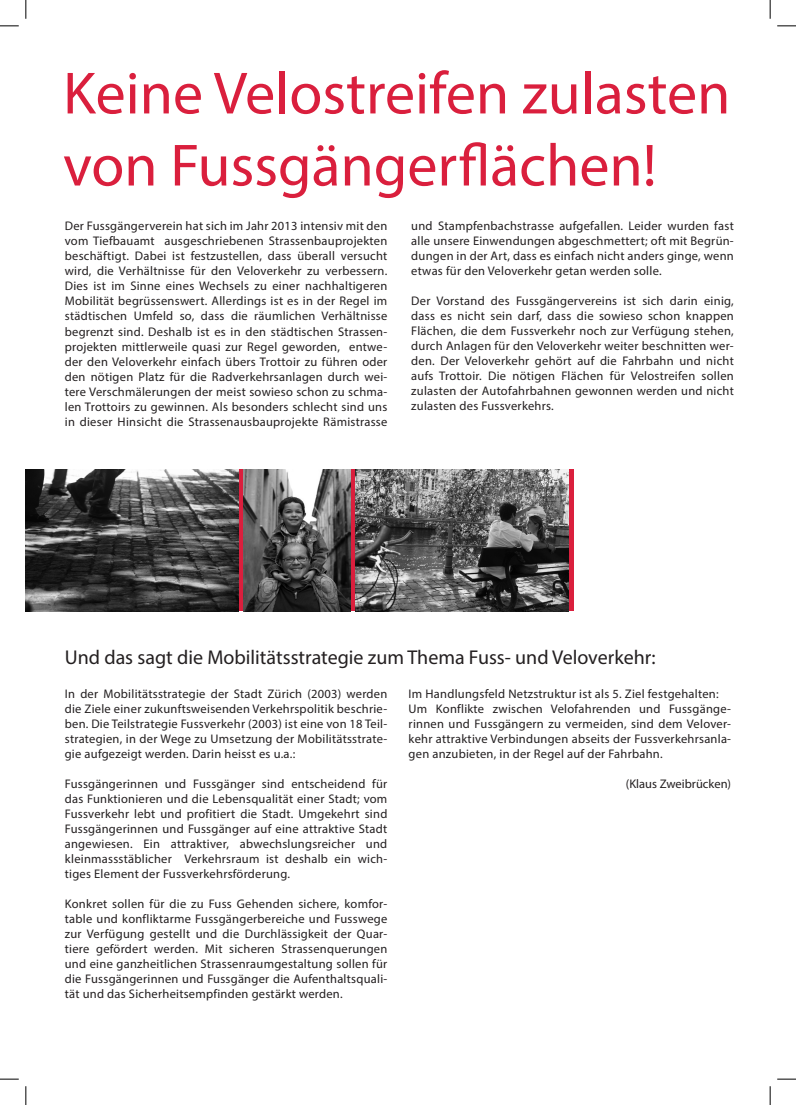
<style>
.page{position:relative;width:796px;height:1105px;background:#fff}
.page>*{position:absolute;margin:0;border:0;box-sizing:border-box;transform-origin:0 0}
.t1{font:60px/72px "Myriad Pro";color:#da1f3d}
.t2{font:20px "Myriad Pro";color:#231f20}
.Aufzählung{font:12.5px/15px "Myriad Pro";letter-spacing:.02em;color:#231f20;text-align:justify}
.Lauftext{font:12.5px/15px "Myriad Pro";letter-spacing:.02em;color:#231f20;text-align:justify}
.Lauftext-2{font:12.5px "Myriad Pro";color:#231f20}
</style>
<div class="page">
<svg style="left:238px;top:469px;width:335px;height:141px;background:#b92d43"></svg>
<img style="left:26px;top:469px;width:212px;height:141px">
<img style="left:244px;top:469px;width:106px;height:141px">
<img style="left:355px;top:469px;width:213px;height:141px">
<svg style="left:0;top:25px;width:19px;height:2px"></svg>
<svg style="left:777px;top:25px;width:19px;height:2px"></svg>
<svg style="left:0;top:1078px;width:19px;height:1px"></svg>
<svg style="left:777px;top:1078px;width:19px;height:1px"></svg>
<svg style="left:25px;top:0;width:2px;height:19px"></svg>
<svg style="left:25px;top:1086px;width:2px;height:18px"></svg>
<svg style="left:769px;top:0;width:2px;height:19px"></svg>
<svg style="left:769px;top:1086px;width:2px;height:18px"></svg>
<p class="t1" style="left:63px;top:56px;width:669px">Keine Velostreifen zulasten von Fussgängerflächen!</p>
<p class="Aufzählung" style="left:65px;top:218px;width:324px">Der Fussgängerverein hat sich im Jahr 2013 intensiv mit den vom Tiefbauamt ausgeschriebenen Strassenbauprojekten beschäftigt. Dabei ist festzustellen, dass überall versucht wird, die Verhältnisse für den Veloverkehr zu verbessern.<br>Dies ist im Sinne eines Wechsels zu einer nachhaltigeren Mobilität begrüssenswert. Allerdings ist es in der Regel im städtischen Umfeld so, dass die räumlichen Verhältnisse begrenzt sind. Deshalb ist es in den städtischen Strassen&shy;projekten mittlerweile quasi zur Regel geworden, entwe&shy;der den Veloverkehr einfach übers Trottoir zu führen oder den nötigen Platz für die Radverkehrsanlagen durch wei&shy;tere Verschmälerungen der meist sowieso schon zu schma&shy;len Trottoirs zu gewinnen. Als besonders schlecht sind uns in dieser Hinsicht die Strassenausbauprojekte Rämistrasse</p>
<p class="Aufzählung" style="left:411px;top:218px;width:324px">und Stampfenbachstrasse aufgefallen. Leider wurden fast alle unsere Einwendungen abgeschmettert; oft mit Begrün&shy;dungen in der Art, dass es einfach nicht anders ginge, wenn etwas für den Veloverkehr getan werden solle.</p>
<p class="Aufzählung" style="left:411px;top:292px;width:324px">Der Vorstand des Fussgängervereins ist sich darin einig, dass es nicht sein darf, dass die sowieso schon knappen Flächen, die dem Fussverkehr noch zur Verfügung stehen, durch Anlagen für den Veloverkehr weiter beschnitten wer&shy;den. Der Veloverkehr gehört auf die Fahrbahn und nicht aufs Trottoir. Die nötigen Flächen für Velostreifen sollen zulasten der Autofahrbahnen gewonnen werden und nicht zulasten des Fussverkehrs.</p>
<p class="t2" style="left:65px;top:644px;width:592px">Und das sagt die Mobilitätsstrategie zum Thema Fuss- und Veloverkehr:</p>
<p class="Lauftext" style="left:65px;top:685px;width:324px">In der Mobilitätsstrategie der Stadt Zürich (2003) werden die Ziele einer zukunftsweisenden Verkehrspolitik beschrie&shy;ben. Die Teilstrategie Fussverkehr (2003) ist eine von 18 Teil&shy;strategien, in der Wege zu Umsetzung der Mobilitätsstrate&shy;gie aufgezeigt werden. Darin heisst es u.a.:</p>
<p class="Lauftext" style="left:65px;top:775px;width:324px">Fussgängerinnen und Fussgänger sind entscheidend für das Funktionieren und die Lebensqualität einer Stadt; vom Fussverkehr lebt und profitiert die Stadt. Umgekehrt sind Fussgängerinnen und Fussgänger auf eine attraktive Stadt angewiesen. Ein attraktiver, abwechslungsreicher und kleinmassstäblicher Verkehrsraum ist deshalb ein wich&shy;tiges Element der Fussverkehrsförderung.</p>
<p class="Lauftext" style="left:65px;top:895px;width:324px">Konkret sollen für die zu Fuss Gehenden sichere, komfor&shy;table und konfliktarme Fussgängerbereiche und Fusswege zur Verfügung gestellt und die Durchlässigkeit der Quar&shy;tiere gefördert werden. Mit sicheren Strassenquerungen und eine ganzheitlichen Strassenraumgestaltung sollen für die Fussgängerinnen und Fussgänger die Aufenthaltsquali&shy;tät und das Sicherheitsempfinden gestärkt werden.</p>
<p class="Lauftext" style="left:409px;top:685px;width:311px">Im Handlungsfeld Netzstruktur ist als 5. Ziel festgehalten:</p>
<p class="Lauftext" style="left:409px;top:700px;width:324px">Um Konflikte zwischen Velofahrenden und Fussgänge&shy;rinnen und Fussgängern zu vermeiden, sind dem Velover&shy;kehr attraktive Verbindungen abseits der Fussverkehrsanla&shy;gen anzubieten, in der Regel auf der Fahrbahn.</p>
<p class="Lauftext-2" style="left:626px;top:775px;width:107px">(Klaus Zweibrücken)</p>
</div>
